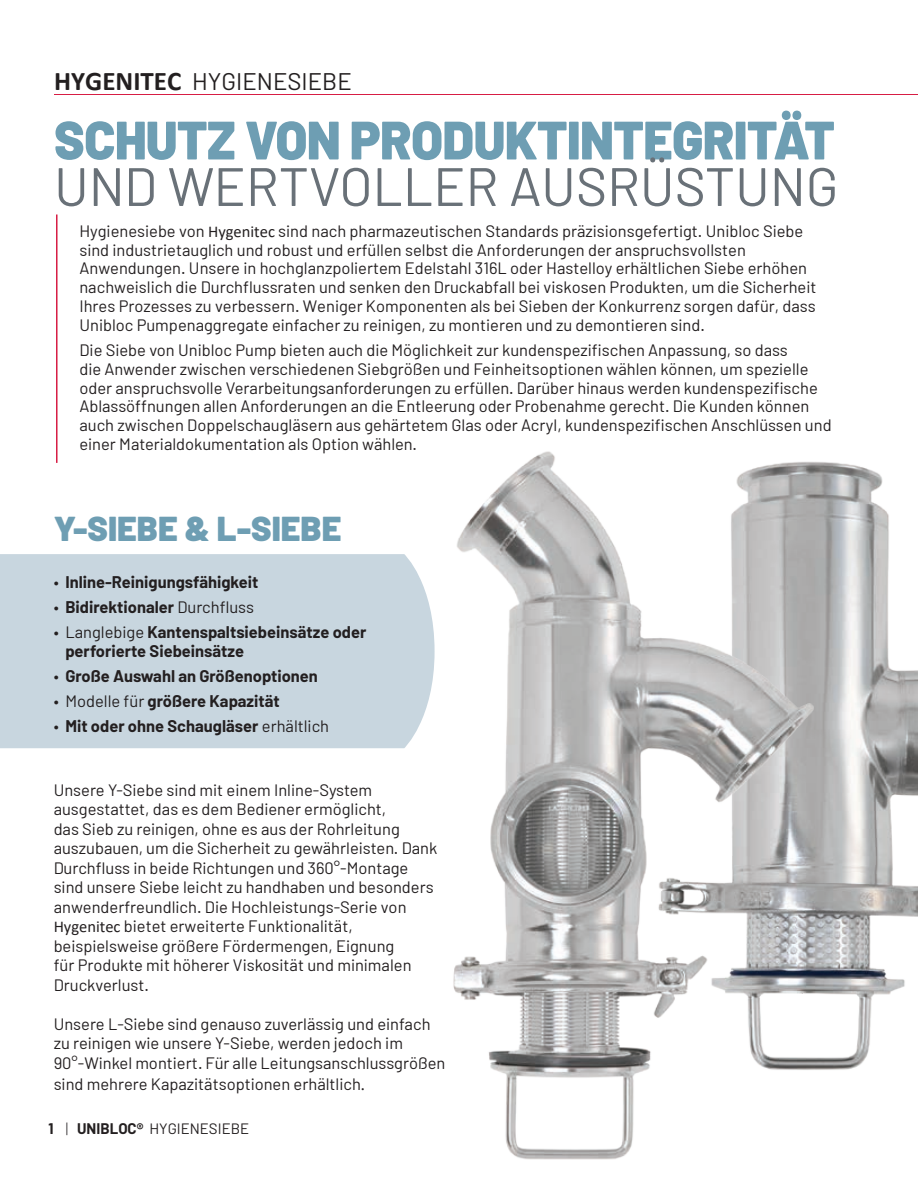
<style>
.page{position:relative;width:918px;height:1188px;background:#fff}
.page>*{position:absolute;margin:0;border:0;box-sizing:border-box;transform-origin:0 0}
.t1{font:900 54px/46.5px "Barlow";letter-spacing:-.01em;color:#6e9eb3;scale:.95 1}
.t2{font:900 34.5px "Barlow";color:#6e9eb3}
.t3{font:24px "Barlow";color:#231f20}
.t4{font:16.5px/19.5px "Barlow";color:#231f20}
.t5{font:700 16.5px/19.5px "Barlow";color:#231f20}
.t6{font:15px "Barlow";color:#231f20}
.s1{font-family:"Calibri";font-weight:700;font-size:27px}
.s2{font-weight:400;color:#697178}
.s3{font-family:"Calibri"}
.s4{font-weight:400}
.s5{font-family:"Minion Pro";font-size:18px}
.s6{font-weight:700}
.s7{font-weight:300}
</style>
<div class="page">
<hr style="left:917px;top:94px;width:1px;height:153px;background:#6e9eb3">
<hr style="left:54px;top:94px;width:864px;height:1px;background:#d71d44">
<div style="left:0;top:554px;width:435px;height:194px;background:#c8d6df"></div>
<hr style="left:56px;top:214px;width:2px;height:249px;background:#d71d44">
<img style="left:815px;top:462px;width:103px;height:608px">
<img style="left:453px;top:451px;width:362px;height:709px">
<h3 class="t3" style="left:54px;top:66px;width:299px"><span class="s1">HYGENITEC</span> HYGIENESIEBE</h3>
<p class="t1" style="left:54px;top:117px;width:827px">SCHUTZ VON PRODUKTINTEGRITÄT<br><span class="s2">UND WERTVOLLER AUSRÜSTUNG</span></p>
<p class="t4" style="left:79px;top:221px;width:739px;line-height:18.8px">Hygienesiebe von <span class="s3">Hygenitec</span> sind nach pharmazeutischen Standards präzisionsgefertigt. Unibloc Siebe sind industrietauglich und robust und erfüllen selbst die Anforderungen der anspruchsvollsten Anwendungen. Unsere in hochglanzpoliertem Edelstahl 316L oder Hastelloy erhältlichen Siebe erhöhen nachweislich die Durchflussraten und senken den Druckabfall bei viskosen Produkten, um die Sicherheit Ihres Prozesses zu verbessern. Weniger Komponenten als bei Sieben der Konkurrenz sorgen dafür, dass Unibloc Pumpenaggregate einfacher zu reinigen, zu montieren und zu demontieren sind.</p>
<p class="t4" style="left:79px;top:340px;width:754px;line-height:18.8px">Die Siebe von Unibloc Pump bieten auch die Möglichkeit zur kundenspezifischen Anpassung, so dass<br>die Anwender zwischen verschiedenen Siebgrößen und Feinheitsoptionen wählen können, um spezielle oder anspruchsvolle Verarbeitungsanforderungen zu erfüllen. Darüber hinaus werden kundenspezifische Ablassöffnungen allen Anforderungen an die Entleerung oder Probenahme gerecht. Die Kunden können auch zwischen Doppelschaugläsern aus gehärtetem Glas oder Acryl, kundenspezifischen Anschlüssen und einer Materialdokumentation als Option wählen.</p>
<p class="t2" style="left:54px;top:507px;width:289px">Y-SIEBE &amp; L-SIEBE</p>
<p class="t5" style="left:54px;top:572px;width:206px"><span class="s4">•</span> Inline-Reinigungsfähigkeit</p>
<p class="t5" style="left:54px;top:597px;width:202px"><span class="s4">•</span> Bidirektionaler <span class="s4">Durchfluss</span></p>
<p class="t5" style="left:65px;top:622px;width:303px;text-indent:-12px"><span class="s4">• Langlebige</span> Kantenspaltsiebeinsätze oder perforierte Siebeinsätze</p>
<p class="t5" style="left:54px;top:667px;width:266px"><span class="s4">•</span> Große Auswahl an Größenoptionen</p>
<p class="t5" style="left:54px;top:691px;width:228px"><span class="s4">• Modelle für</span> größere Kapazität</p>
<p class="t5" style="left:54px;top:716px;width:277px"><span class="s4">•</span> Mit oder ohne Schaugläser <span class="s4">erhältlich</span></p>
<p class="t4" style="left:54px;top:779px;width:385px">Unsere Y-Siebe sind mit einem Inline-System ausgestattet, das es dem Bediener ermöglicht,<br>das Sieb zu reinigen, ohne es aus der Rohrleitung auszubauen, um die Sicherheit zu gewährleisten. Dank Durchfluss in beide Richtungen und 360°-Montage sind unsere Siebe leicht zu handhaben und besonders anwenderfreundlich. Die Hochleistungs-Serie von <span class="s3">Hygenitec</span> bietet erweiterte Funktionalität, beispielsweise größere Fördermengen, Eignung<br>für Produkte mit höherer Viskosität und minimalen Druckverlust.</p>
<p class="t4" style="left:54px;top:1013px;width:393px">Unsere L-Siebe sind genauso zuverlässig und einfach zu reinigen wie unsere Y-Siebe, werden jedoch im<br>90°-Winkel montiert. Für alle Leitungsanschlussgrößen</p>
<p class="t4" style="left:54px;top:1074px;width:313px">sind mehrere Kapazitätsoptionen erhältlich<span class="s5">.</span></p>
<p class="t6" style="left:48px;top:1120px;width:202px"><span class="s6">1</span> <span class="s7">|</span> <span class="s6">UNIBLOC®</span> HYGIENESIEBE</p>
</div>
